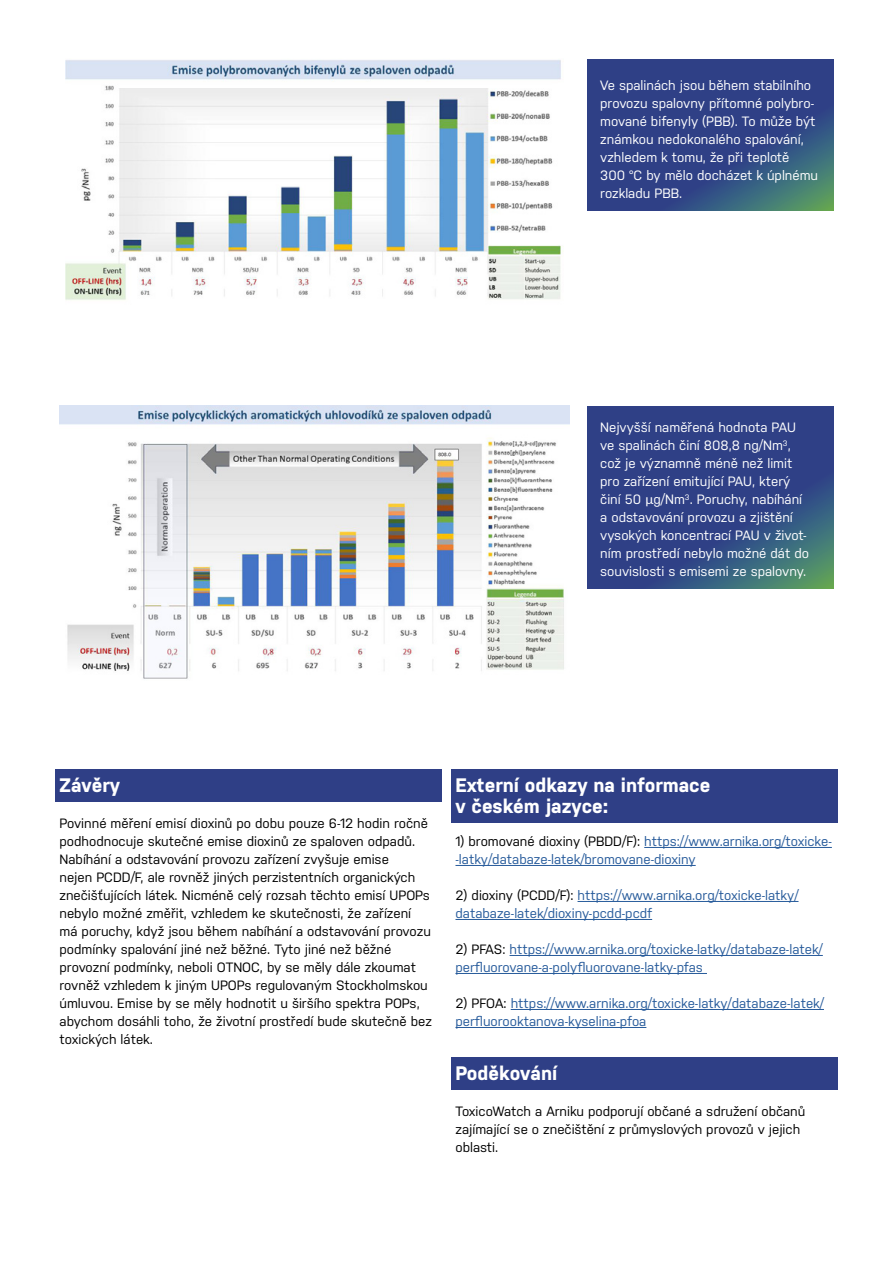
<style>
.page{position:relative;width:893px;height:1263px;background:#fff}
.page>*{position:absolute;margin:0;border:0;box-sizing:border-box;transform-origin:0 0}
.t1{font:700 19.5px/21px "Nudista";color:#fff}
.t2{font:13.5px/18px "Nudista";color:#000}
.t3{font:13.5px/18px "Nudista";color:#fff}
.t4{font:13.5px/18px "Nudista";color:#275b9b}
.s1{font-family:"Lato"}
.s2{color:#000}
</style>
<div class="page">
<svg style="left:587px;top:406px;width:246px;height:183px;background:#324984"></svg>
<div style="left:55px;top:769px;width:387px;height:32px;background:#2f3f86"></div>
<div style="left:451px;top:769px;width:387px;height:53px;background:#2f3f86"></div>
<hr style="left:644px;top:847px;width:188px;height:1px;background:#275b9b">
<hr style="left:455px;top:865px;width:241px;height:1px;background:#275b9b">
<hr style="left:577px;top:901px;width:221px;height:1px;background:#275b9b">
<hr style="left:455px;top:919px;width:197px;height:1px;background:#275b9b">
<hr style="left:510px;top:955px;width:313px;height:1px;background:#275b9b">
<hr style="left:455px;top:973px;width:252px;height:1px;background:#275b9b">
<hr style="left:511px;top:1009px;width:313px;height:1px;background:#275b9b">
<hr style="left:455px;top:1027px;width:191px;height:1px;background:#275b9b">
<div style="left:451px;top:1057px;width:387px;height:32px;background:#2f3f86"></div>
<svg style="left:587px;top:60px;width:246px;height:151px;background:#314984"></svg>
<img style="left:65px;top:59px;width:496px;height:241px">
<img style="left:60px;top:405px;width:509px;height:274px">
<p class="t3" style="left:600px;top:76px;width:219px">Ve spalinách jsou během stabilního provozu spalovny přítomné polybro&shy;mované bifenyly (PBB). To může být známkou nedokonalého spalování, vzhledem k tomu, že při teplotě<br>300 °C by mělo docházet k úplnému rozkladu PBB.</p>
<p class="t3" style="left:600px;top:418px;width:210px">Nejvyšší naměřená hodnota PAU ve spalinách činí 808,8 ng/Nm<sup>3</sup>, což je významně méně než limit pro zařízení emitující PAU, který činí 50 <span class="s1">μ</span>g/Nm<sup>3</sup>. Poruchy, nabíhání a odstavování provozu a zjištění vysokých koncentrací PAU v život&shy;ním prostředí nebylo možné dát do souvislosti s emisemi ze spalovny.</p>
<h1 class="t1" style="left:60px;top:775px;width:62px">Závěry</h1>
<p class="t2" style="left:60px;top:814px;width:374px">Povinné měření emisí dioxinů po dobu pouze 6-12 hodin ročně podhodnocuje skutečné emise dioxinů ze spaloven odpadů.<br>Nabíhání a odstavování provozu zařízení zvyšuje emise<br>nejen PCDD/F, ale rovněž jiných perzistentních organických znečišťujících látek. Nicméně celý rozsah těchto emisí UPOPs nebylo možné změřit, vzhledem ke skutečnosti, že zařízení má poruchy, když jsou během nabíhání a odstavování provozu podmínky spalování jiné než běžné. Tyto jiné než běžné provozní podmínky, neboli OTNOC, by se měly dále zkoumat rovněž vzhledem k jiným UPOPs regulovaným Stockholmskou úmluvou. Emise by se měly hodnotit u širšího spektra POPs, abychom dosáhli toho, že životní prostředí bude skutečně bez toxických látek.</p>
<h1 class="t1" style="left:455px;top:775px;width:256px">Externí odkazy na informace v českém jazyce:</h1>
<p class="t4" style="left:455px;top:832px;width:378px"><span class="s2">1) bromované dioxiny (PBDD/F):</span> https://www.arnika.org/toxicke--latky/databaze-latek/bromovane-dioxiny</p>
<p class="t4" style="left:455px;top:886px;width:345px"><span class="s2">2) dioxiny (PCDD/F):</span> https://www.arnika.org/toxicke-latky/ databaze-latek/dioxiny-pcdd-pcdf</p>
<p class="t4" style="left:455px;top:940px;width:369px"><span class="s2">2) PFAS:</span> https://www.arnika.org/toxicke-latky/databaze-latek/ perfluorovane-a-polyfluorovane-latky-pfas</p>
<p class="t4" style="left:455px;top:994px;width:370px"><span class="s2">2) PFOA:</span> https://www.arnika.org/toxicke-latky/databaze-latek/ perfluorooktanova-kyselina-pfoa</p>
<h1 class="t1" style="left:455px;top:1063px;width:103px">Poděkování</h1>
<p class="t2" style="left:455px;top:1102px;width:351px">ToxicoWatch a Arniku podporují občané a sdružení občanů zajímající se o znečištění z průmyslových provozů v jejich oblasti.</p>
</div>
